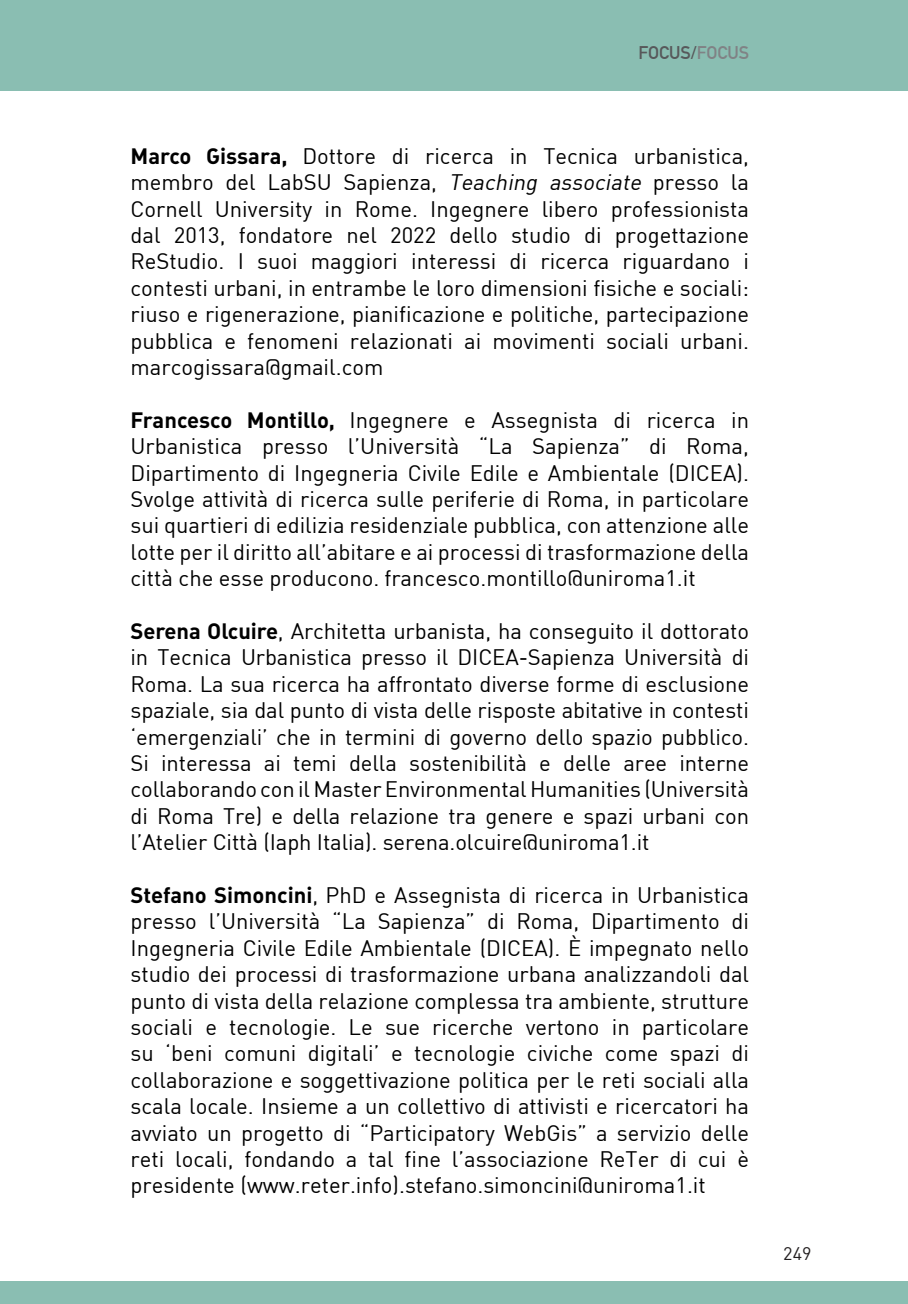
<style>
.page{position:relative;width:908px;height:1304px;background:#fff}
.page>*{position:absolute;margin:0;border:0;box-sizing:border-box;transform-origin:0 0}
.t1{font:22px/26.4px "DIN";color:#000;text-align:justify}
.t2{font:700 18px "DIN Alternate";color:#57585a}
.t3{font:18px "DIN";color:#231f20}
.s1{color:#808285}
.s2{font-family:"DIN Bold Alternate"}
.s3{font-style:italic}
</style>
<div class="page">
<div style="left:0;top:0;width:907px;height:90px;background:#8abeb2"></div>
<div style="left:0;top:1281px;width:907px;height:23px;background:#8abeb2"></div>
<p class="t2" style="left:638px;top:39px;width:112px">FOCUS/<span class="s1">FOCUS</span></p>
<p class="t1" style="left:130px;top:142px;width:620px"><span class="s2">Marco Gissara,</span> Dottore di ricerca in Tecnica urbanistica, membro del LabSU Sapienza, <span class="s3">Teaching associate</span> presso la Cornell University in Rome. Ingegnere libero professionista dal 2013, fondatore nel 2022 dello studio di progettazione ReStudio. I suoi maggiori interessi di ricerca riguardano i contesti urbani, in entrambe le loro dimensioni fisiche e sociali: riuso e rigenerazione, pianificazione e politiche, partecipazione pubblica e fenomeni relazionati ai movimenti sociali urbani. marcogissara@gmail.com</p>
<p class="t1" style="left:130px;top:406px;width:620px"><span class="s2">Francesco Montillo,</span> Ingegnere e Assegnista di ricerca in Urbanistica presso l’Università “La Sapienza” di Roma, Dipartimento di Ingegneria Civile Edile e Ambientale (DICEA).<br>Svolge attività di ricerca sulle periferie di Roma, in particolare sui quartieri di edilizia residenziale pubblica, con attenzione alle lotte per il diritto all’abitare e ai processi di trasformazione della città che esse producono. francesco.montillo@uniroma1.it</p>
<p class="t1" style="left:130px;top:617px;width:620px"><span class="s2">Serena Olcuire</span>, Architetta urbanista, ha conseguito il dottorato in Tecnica Urbanistica presso il DICEA-Sapienza Università di Roma. La sua ricerca ha affrontato diverse forme di esclusione spaziale, sia dal punto di vista delle risposte abitative in contesti ‘emergenziali’ che in termini di governo dello spazio pubblico.<br>Si interessa ai temi della sostenibilità e delle aree interne collaborando con il Master Environmental Humanities (Università di Roma Tre) e della relazione tra genere e spazi urbani con l’Atelier Città (Iaph Italia). serena.olcuire@uniroma1.it</p>
<p class="t1" style="left:130px;top:881px;width:620px"><span class="s2">Stefano Simoncini</span>, PhD e Assegnista di ricerca in Urbanistica presso l’Università “La Sapienza” di Roma, Dipartimento di Ingegneria Civile Edile Ambientale (DICEA). È impegnato nello studio dei processi di trasformazione urbana analizzandoli dal punto di vista della relazione complessa tra ambiente, strutture sociali e tecnologie. Le sue ricerche vertono in particolare su ‘beni comuni digitali’ e tecnologie civiche come spazi di collaborazione e soggettivazione politica per le reti sociali alla scala locale. Insieme a un collettivo di attivisti e ricercatori ha avviato un progetto di “Participatory WebGis” a servizio delle reti locali, fondando a tal fine l’associazione ReTer di cui è presidente (www.reter.info).stefano.simoncini@uniroma1.it</p>
<p class="t3" style="left:783px;top:1242px;width:30px">249</p>
</div>
